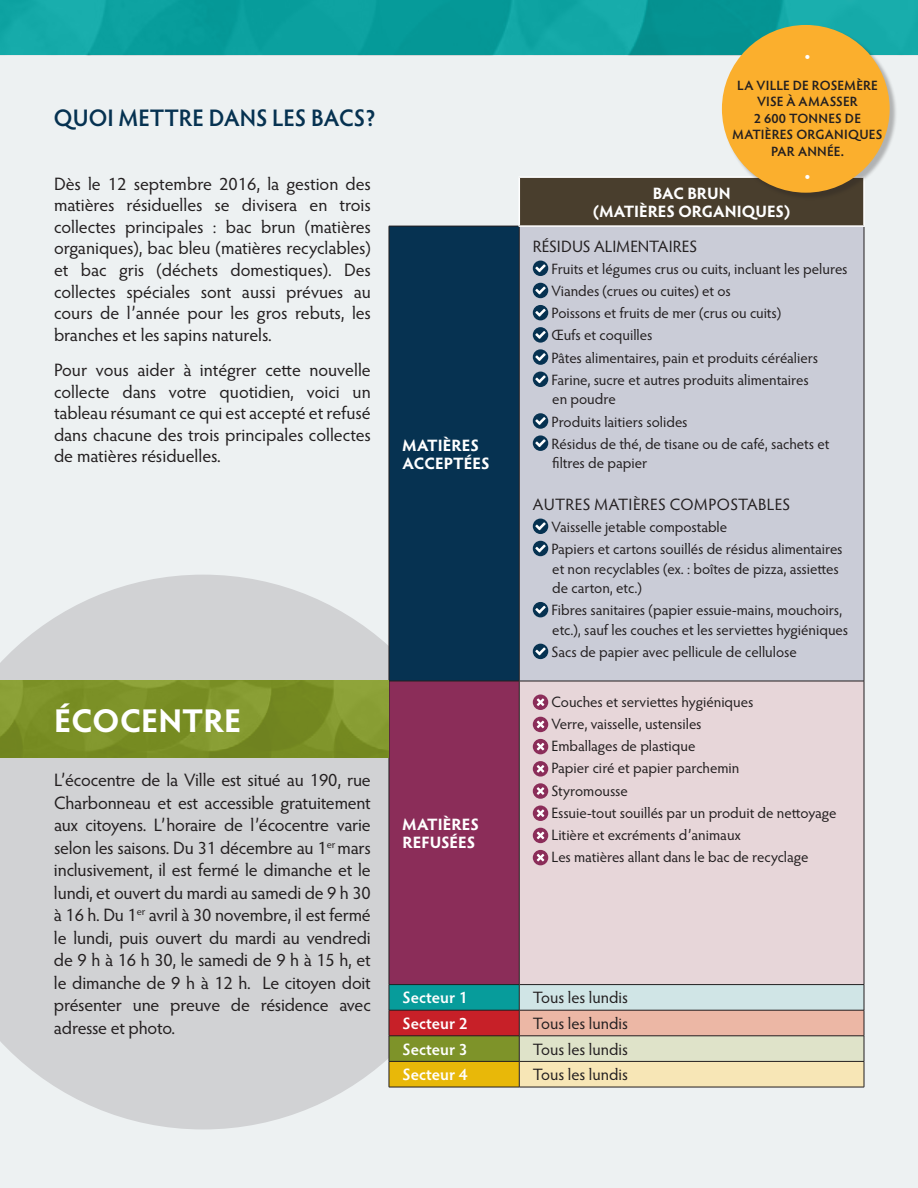
<style>
.page{position:relative;width:918px;height:1188px;background:#fff}
.page>*{position:absolute;margin:0;border:0;box-sizing:border-box;transform-origin:0 0}
.t1{font:700 33px "Hypatia Sans Pro";color:#fff}
.t2{font:600 24px "Hypatia Sans Pro";color:#063251;scale:.96 1}
.t3{font:18px/21.6px "Hypatia Sans Pro";letter-spacing:-.005em;color:#231f20;text-align:justify}
.t4{font:600 17.85px "Hypatia Sans Pro";color:#fff}
.t5{font:16.5px "Hypatia Sans Pro";color:#231f20}
.t6{font:700 16.5px/18px "Hypatia Sans Pro";color:#fff}
.t7{font:600 16.5px "Hypatia Sans Pro";color:#fff}
.t8{font:15px/22.2px "Hypatia Sans Pro";letter-spacing:-.005em;color:#231f20}
.t9{font:600 13.5px/16.5px "Hypatia Sans Pro";letter-spacing:.015em;color:#231f20;text-align:center}
</style>
<div class="page">
<div style="left:0;top:55px;width:918px;height:1133px;background:#edf1f2"></div>
<svg style="left:0;top:575px;width:389px;height:554px;background:#d3d4d6"></svg>
<div style="left:519px;top:177px;width:345px;height:49px;background:#493e2d"></div>
<div style="left:389px;top:226px;width:130px;height:455px;background:#063251"></div>
<div style="left:519px;top:226px;width:345px;height:455px;background:#caccd7"></div>
<div style="left:389px;top:681px;width:130px;height:304px;background:#8b2d59"></div>
<div style="left:519px;top:681px;width:345px;height:304px;background:#e7d6d9"></div>
<div style="left:389px;top:985px;width:130px;height:25px;background:#079c9b"></div>
<div style="left:519px;top:985px;width:345px;height:25px;background:#d0e5e6"></div>
<div style="left:389px;top:1010px;width:130px;height:26px;background:#c72028"></div>
<div style="left:519px;top:1010px;width:345px;height:26px;background:#ecb7a5"></div>
<div style="left:389px;top:1036px;width:130px;height:25px;background:#7e9329"></div>
<div style="left:519px;top:1036px;width:345px;height:25px;background:#dfe3c9"></div>
<div style="left:389px;top:1061px;width:130px;height:26px;background:#e8b809"></div>
<div style="left:519px;top:1061px;width:345px;height:26px;background:#f7e6b6"></div>
<hr style="left:389px;top:984px;width:130px;height:1px;background:#231f20">
<hr style="left:519px;top:984px;width:345px;height:1px;background:#231f20">
<hr style="left:389px;top:1010px;width:130px;height:1px;background:#231f20">
<hr style="left:519px;top:1010px;width:345px;height:1px;background:#231f20">
<hr style="left:389px;top:226px;width:130px;height:1px;background:#231f20">
<hr style="left:389px;top:226px;width:1px;height:455px;background:#231f20">
<hr style="left:519px;top:227px;width:1px;height:454px;background:#231f20">
<hr style="left:864px;top:227px;width:1px;height:454px;background:#231f20">
<hr style="left:389px;top:681px;width:130px;height:1px;background:#231f20">
<hr style="left:389px;top:681px;width:1px;height:303px;background:#231f20">
<hr style="left:519px;top:681px;width:345px;height:1px;background:#231f20">
<hr style="left:519px;top:681px;width:1px;height:304px;background:#231f20">
<hr style="left:864px;top:681px;width:1px;height:303px;background:#231f20">
<hr style="left:389px;top:1036px;width:130px;height:1px;background:#231f20">
<hr style="left:519px;top:1036px;width:345px;height:1px;background:#231f20">
<hr style="left:389px;top:1061px;width:130px;height:1px;background:#231f20">
<svg style="left:389px;top:985px;width:1px;height:102px"></svg>
<hr style="left:519px;top:1061px;width:345px;height:1px;background:#231f20">
<svg style="left:519px;top:985px;width:1px;height:102px"></svg>
<svg style="left:864px;top:985px;width:1px;height:102px"></svg>
<hr style="left:389px;top:1087px;width:130px;height:1px;background:#231f20">
<hr style="left:519px;top:1087px;width:345px;height:1px;background:#231f20">
<hr style="left:519px;top:176px;width:346px;height:2px;background:#fff">
<hr style="left:519px;top:178px;width:1px;height:47px;background:#fff">
<hr style="left:863px;top:178px;width:2px;height:47px;background:#fff">
<hr style="left:519px;top:225px;width:346px;height:2px;background:#fff">
<div style="left:533px;top:261px;width:15px;height:15px;background:#063251;border-radius:50%"></div>
<svg style="left:535px;top:264px;width:11px;height:8px"></svg>
<div style="left:533px;top:283px;width:15px;height:15px;background:#063251;border-radius:50%"></div>
<svg style="left:535px;top:287px;width:11px;height:7px"></svg>
<div style="left:533px;top:305px;width:15px;height:15px;background:#063251;border-radius:50%"></div>
<svg style="left:535px;top:309px;width:11px;height:8px"></svg>
<svg style="left:533px;top:327px;width:15px;height:16px"></svg>
<svg style="left:535px;top:331px;width:11px;height:8px"></svg>
<svg style="left:533px;top:349px;width:15px;height:16px"></svg>
<svg style="left:535px;top:353px;width:11px;height:8px"></svg>
<div style="left:533px;top:372px;width:15px;height:15px;background:#063251;border-radius:50%"></div>
<svg style="left:535px;top:375px;width:11px;height:8px"></svg>
<div style="left:533px;top:413px;width:15px;height:16px;background:#063251;border-radius:50%"></div>
<svg style="left:535px;top:417px;width:11px;height:8px"></svg>
<svg style="left:533px;top:435px;width:15px;height:16px"></svg>
<svg style="left:535px;top:439px;width:11px;height:8px"></svg>
<div style="left:533px;top:519px;width:15px;height:15px;background:#063251;border-radius:50%"></div>
<svg style="left:535px;top:522px;width:11px;height:8px"></svg>
<div style="left:533px;top:541px;width:15px;height:15px;background:#063251;border-radius:50%"></div>
<svg style="left:535px;top:545px;width:11px;height:7px"></svg>
<div style="left:533px;top:602px;width:15px;height:15px;background:#063251;border-radius:50%"></div>
<svg style="left:535px;top:606px;width:11px;height:8px"></svg>
<div style="left:533px;top:644px;width:15px;height:15px;background:#063251;border-radius:50%"></div>
<svg style="left:535px;top:647px;width:11px;height:8px"></svg>
<svg style="left:533px;top:694px;width:15px;height:16px"></svg>
<svg style="left:537px;top:698px;width:7px;height:8px"></svg>
<div style="left:533px;top:717px;width:15px;height:15px;background:#8b2d59;border-radius:50%"></div>
<svg style="left:537px;top:721px;width:7px;height:7px"></svg>
<div style="left:533px;top:739px;width:15px;height:15px;background:#8b2d59;border-radius:50%"></div>
<svg style="left:537px;top:743px;width:7px;height:7px"></svg>
<svg style="left:533px;top:761px;width:15px;height:16px"></svg>
<svg style="left:537px;top:765px;width:7px;height:8px"></svg>
<div style="left:533px;top:783px;width:15px;height:16px;background:#8b2d59;border-radius:50%"></div>
<svg style="left:537px;top:787px;width:7px;height:8px"></svg>
<svg style="left:533px;top:805px;width:15px;height:16px"></svg>
<svg style="left:537px;top:809px;width:7px;height:8px"></svg>
<div style="left:533px;top:828px;width:15px;height:15px;background:#8b2d59;border-radius:50%"></div>
<svg style="left:537px;top:832px;width:7px;height:7px"></svg>
<div style="left:533px;top:850px;width:15px;height:15px;background:#8b2d59;border-radius:50%"></div>
<svg style="left:537px;top:854px;width:7px;height:7px"></svg>
<img style="left:0;top:0;width:918px;height:55px">
<img style="left:0;top:680px;width:389px;height:78px">
<div style="left:723px;top:26px;width:174px;height:174px;background:#231f20;opacity:.3"></div>
<div style="left:722px;top:25px;width:168px;height:168px;background:#fbaf2d;border-radius:50%"></div>
<h2 class="t2" style="left:54px;top:101px;width:337px">QUOI METTRE DANS LES BACS?</h2>
<p class="t3" style="left:54px;top:172px;width:318px">Dès le 12 septembre 2016, la gestion des matières résiduelles se divisera en trois collectes principales : bac brun (matières organiques), bac bleu (matières recyclables) et bac gris (déchets domestiques). Des collectes spéciales sont aussi prévues au cours de l’année pour les gros rebuts, les branches et les sapins naturels.</p>
<p class="t3" style="left:54px;top:358px;width:318px">Pour vous aider à intégrer cette nouvelle collecte dans votre quotidien, voici un tableau résumant ce qui est accepté et refusé dans chacune des trois principales collectes de matières résiduelles.</p>
<h1 class="t1" style="left:54px;top:697px;width:189px">ÉCOCENTRE</h1>
<p class="t3" style="left:54px;top:768px;width:318px;line-height:22.5px">L’écocentre de la Ville est situé au 190, rue Charbonneau et est accessible gratuitement aux citoyens. L’horaire de l’écocentre varie selon les saisons. Du 31 décembre au 1<sup>er</sup> mars inclusivement, il est fermé le dimanche et le lundi, et ouvert du mardi au samedi de 9 h 30 à 16 h. Du 1<sup>er</sup> avril à 30 novembre, il est fermé le lundi, puis ouvert du mardi au vendredi de 9 h à 16 h 30, le samedi de 9 h à 15 h, et le dimanche de 9 h à 12 h. Le citoyen doit présenter une preuve de résidence avec adresse et photo.</p>
<p class="t4" style="left:804px;top:44px;width:9px">•</p>
<p class="t9" style="left:733px;top:76px;width:151px">LA VILLE DE ROSEMÈRE<br>VISE À AMASSER<br>2 600 TONNES DE<br>MATIÈRES ORGANIQUES<br>PAR ANNÉE.</p>
<p class="t4" style="left:804px;top:164px;width:9px">•</p>
<p class="t6" style="left:403px;top:435px;width:89px">MATIÈRES<br>ACCEPTÉES</p>
<p class="t6" style="left:403px;top:814px;width:78px">MATIÈRES<br>REFUSÉES</p>
<p class="t6" style="left:593px;top:183px;width:198px;text-align:center">BAC BRUN<br>(MATIÈRES ORGANIQUES)</p>
<p class="t5" style="left:533px;top:235px;width:166px">RÉSIDUS ALIMENTAIRES</p>
<p class="t8" style="left:552px;top:257px;width:298px">Fruits et légumes crus ou cuits, incluant les pelures Viandes (crues ou cuites) et os<br>Poissons et fruits de mer (crus ou cuits)<br>Œufs et coquilles<br>Pâtes alimentaires, pain et produits céréaliers Farine, sucre et autres produits alimentaires</p>
<p class="t8" style="left:552px;top:388px;width:280px">en poudre<br>Produits laitiers solides<br>Résidus de thé, de tisane ou de café, sachets et</p>
<p class="t8" style="left:552px;top:452px;width:97px">filtres de papier</p>
<p class="t5" style="left:533px;top:493px;width:259px">AUTRES MATIÈRES COMPOSTABLES</p>
<p class="t8" style="left:552px;top:515px;width:293px">Vaisselle jetable compostable<br>Papiers et cartons souillés de résidus alimentaires</p>
<p class="t8" style="left:552px;top:558px;width:288px;line-height:19.5px">et non recyclables (ex. : boîtes de pizza, assiettes de carton, etc.)</p>
<p class="t8" style="left:552px;top:600px;width:298px;line-height:19.5px">Fibres sanitaires (papier essuie-mains, mouchoirs, etc.), sauf les couches et les serviettes hygiéniques</p>
<p class="t8" style="left:552px;top:640px;width:247px">Sacs de papier avec pellicule de cellulose</p>
<p class="t8" style="left:552px;top:690px;width:287px">Couches et serviettes hygiéniques<br>Verre, vaisselle, ustensiles<br>Emballages de plastique<br>Papier ciré et papier parchemin<br>Styromousse<br>Essuie-tout souillés par un produit de nettoyage<br>Litière et excréments d’animaux<br>Les matières allant dans le bac de recyclage</p>
<p class="t7" style="left:402px;top:986px;width:67px">Secteur 1</p>
<p class="t5" style="left:533px;top:987px;width:97px">Tous les lundis</p>
<p class="t7" style="left:402px;top:1012px;width:67px">Secteur 2</p>
<p class="t5" style="left:533px;top:1012px;width:97px">Tous les lundis</p>
<p class="t7" style="left:402px;top:1038px;width:67px">Secteur 3</p>
<p class="t5" style="left:533px;top:1038px;width:97px">Tous les lundis</p>
<p class="t7" style="left:402px;top:1063px;width:67px">Secteur 4</p>
<p class="t5" style="left:533px;top:1064px;width:97px">Tous les lundis</p>
</div>
